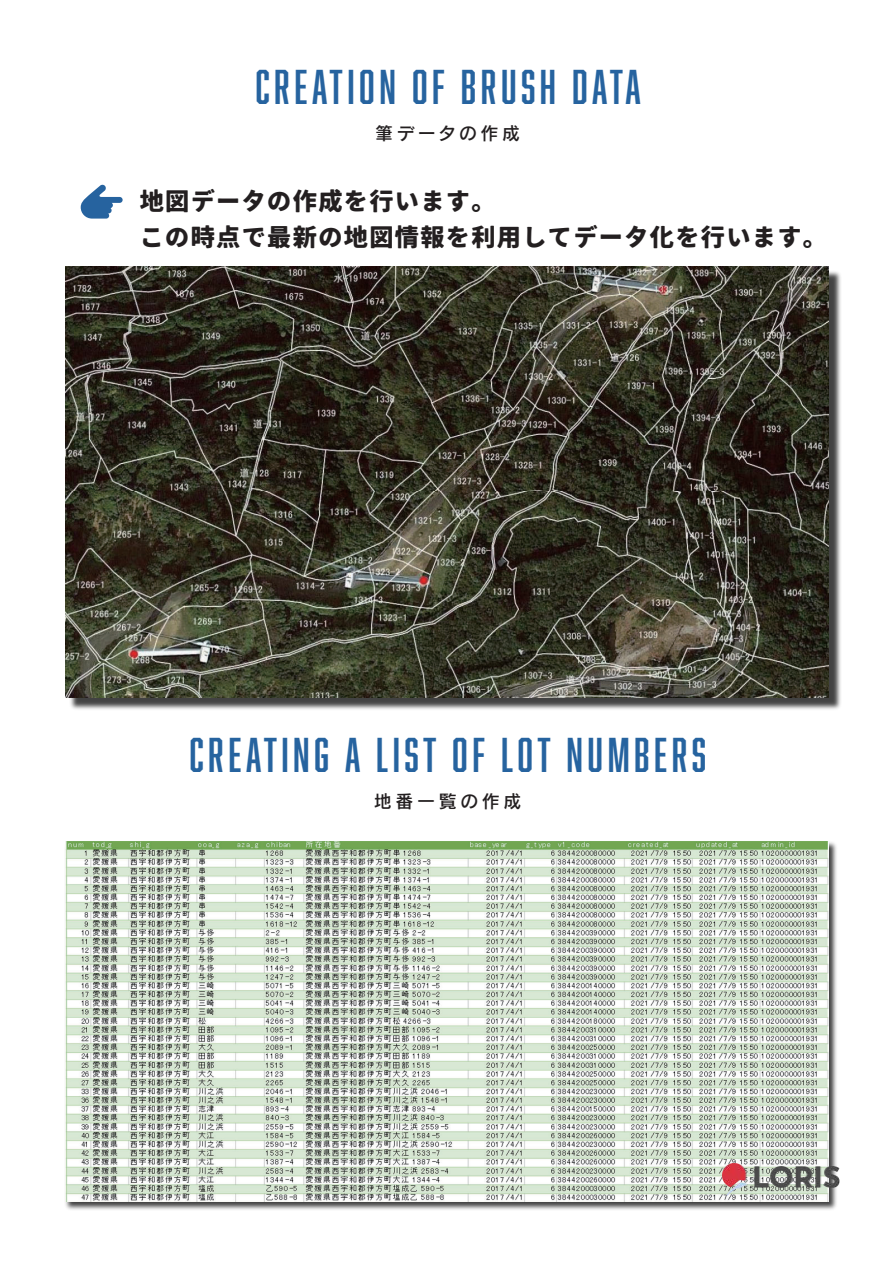
<style>
.page{position:relative;width:893px;height:1263px;background:#fff}
.page>*{position:absolute;margin:0;border:0;box-sizing:border-box;transform-origin:0 0}
.t1{font:45px "Abolition";letter-spacing:.1em;color:#26639f}
.t2{font:25.5px/36px "MOBO";color:#231f20}
.t3{font:18px "Rodin Pro N DB";letter-spacing:.2em;color:#231f20}
</style>
<div class="page">
<img style="left:67px;top:268px;width:774px;height:442px">
<img style="left:65px;top:266px;width:763px;height:431px">
<img style="left:65px;top:841px;width:775px;height:369px">
<img style="left:65px;top:842px;width:764px;height:360px">
<svg style="left:81px;top:184px;width:42px;height:35px"></svg>
<img style="left:722px;top:1164px;width:117px;height:32px">
<p class="t1" style="left:255px;top:61px;width:387px">CREATION OF BRUSH DATA</p>
<p class="t3" style="left:375px;top:121px;width:146px">筆データの作成</p>
<p class="t2" style="left:139px;top:184px;width:690px">地図データの作成を行います。<br>この時点で最新の地図情報を利用してデータ化を行います。</p>
<p class="t1" style="left:189px;top:729px;width:518px">CREATING A LIST OF LOT NUMBERS</p>
<p class="t3" style="left:374px;top:789px;width:149px">地番一覧の作成</p>
</div>
